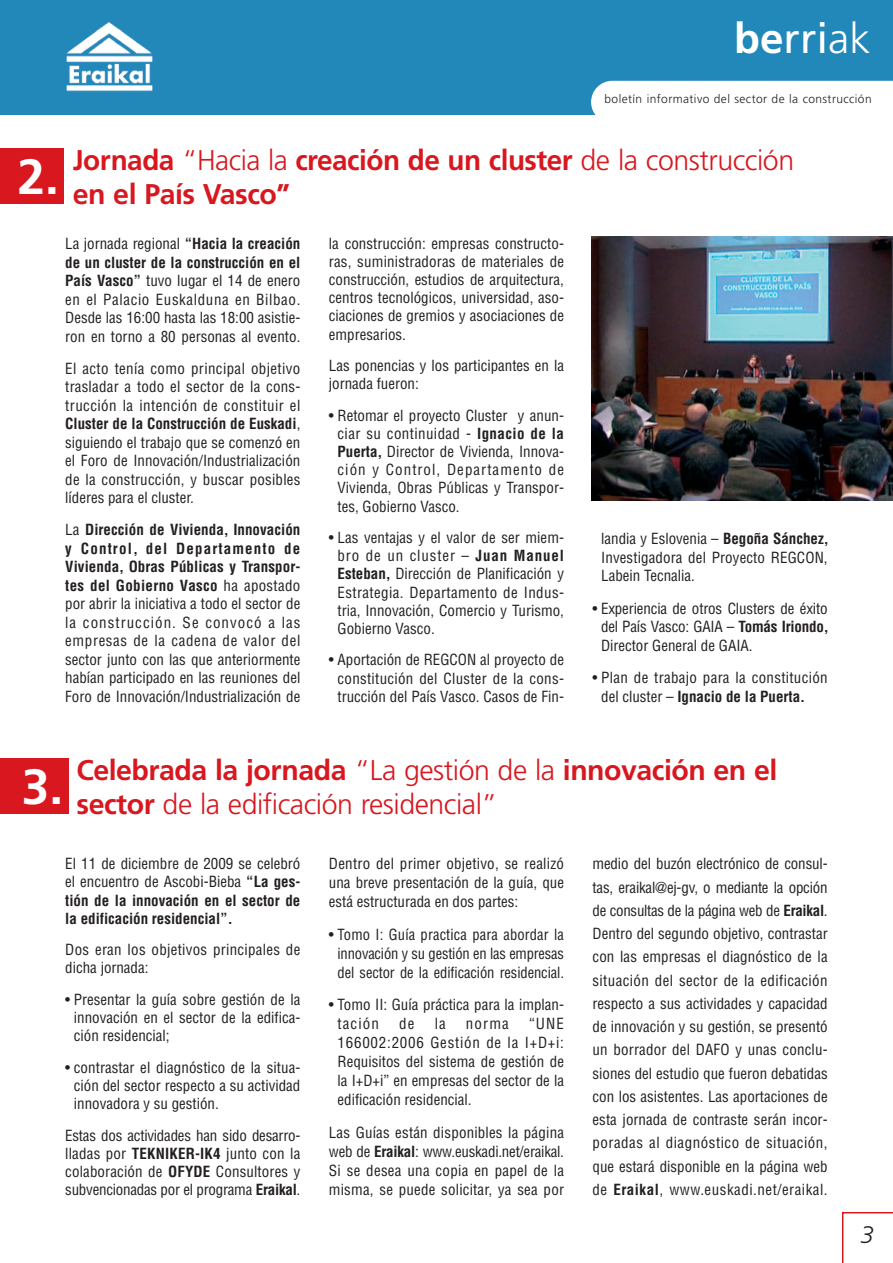
<style>
.page{position:relative;width:893px;height:1263px;background:#fff}
.page>*{position:absolute;margin:0;border:0;box-sizing:border-box;transform-origin:0 0}
.t1{font:700 49.5px "Frutiger";color:#fff}
.t2{font:42.3px "Frutiger";color:#fff}
.t3{font:300 28.5px/34.2px "Frutiger";letter-spacing:-.015em;color:#d8171f}
.t4{font:700 28.5px/34.2px "Frutiger";letter-spacing:-.015em;color:#d8171f}
.t5{font:italic 300 24px "Frutiger";color:#231f20}
.t6{font:condensed 15px/18.5px "Helvetica";color:#231f20;text-align:justify}
.t7{font:700 condensed 15px/18px "Helvetica";color:#231f20;text-align:justify}
.t8{font:condensed 15px/18.6px "Helvetica";letter-spacing:.02em;color:#231f20}
.t9{font:300 12px "Frutiger";letter-spacing:.035em;color:#231f20}
.s1{font-weight:700}
.s2{font-weight:300}
.s3{font-weight:400}
</style>
<div class="page">
<div style="left:0;top:0;width:893px;height:115px;background:#2188b9"></div>
<svg style="left:842px;top:1212px;width:51px;height:51px"></svg>
<img style="left:66px;top:22px;width:87px;height:69px">
<div style="left:591px;top:81px;width:302px;height:34px;background:#fff"></div>
<div style="left:0;top:149px;width:64px;height:55px;background:#d8171f"></div>
<div style="left:0;top:758px;width:68px;height:56px;background:#d8171f"></div>
<img style="left:591px;top:236px;width:302px;height:265px">
<h2 class="t2" style="left:734px;top:21px;width:138px"><span class="s1">be</span>rri<span class="s2">ak</span></h2>
<p class="t9" style="left:604px;top:94px;width:269px">boletín informativo del sector de la construcción</p>
<h3 class="t4" style="left:18px;top:145px;width:778px;text-indent:55px">Jornada <span class="s2">“Hacia la</span> creación de un cluster <span class="s2">de la construcción<br></span><sup>2</sup> en el País Vasco”</h3>
<h1 class="t1" style="left:45px;top:157px;width:15px">.</h1>
<p class="t6" style="left:65px;top:235px;width:237px">La jornada regional <span class="s1">“Hacia la creación de un cluster de la construcción en el País Vasco”</span> tuvo lugar el 14 de enero en el Palacio Euskalduna en Bilbao.<br>Desde las 16:00 hasta las 18:00 asistie&shy;ron en torno a 80 personas al evento.</p>
<p class="t6" style="left:65px;top:359px;width:237px">El acto tenía como principal objetivo trasladar a todo el sector de la cons&shy;trucción la intención de constituir el <span class="s1">Cluster de la Construcción de Euskadi</span>, siguiendo el trabajo que se comenzó en el Foro de Innovación/Industrialización de la construcción, y buscar posibles líderes para el cluster.</p>
<p class="t6" style="left:65px;top:521px;width:237px">La <span class="s1">Dirección de Vivienda, Innovación y Control, del Departamento de Vivienda, Obras Públicas y Transpor&shy;tes del Gobierno Vasco</span> ha apostado por abrir la iniciativa a todo el sector de la construcción. Se convocó a las empresas de la cadena de valor del sector junto con las que anteriormente habían participado en las reuniones del Foro de Innovación/Industrialización de</p>
<p class="t6" style="left:329px;top:235px;width:237px">la construcción: empresas constructo&shy;ras, suministradoras de materiales de construcción, estudios de arquitectura, centros tecnológicos, universidad, aso&shy;ciaciones de gremios y asociaciones de empresarios.</p>
<p class="t6" style="left:329px;top:357px;width:237px">Las ponencias y los participantes en la jornada fueron:</p>
<p class="t6" style="left:338px;top:407px;width:228px;text-indent:-9px">• Retomar el proyecto Cluster y anun&shy;ciar su continuidad - <span class="s1">Ignacio de la Puerta,</span> Director de Vivienda, Innova&shy;ción y Control, Departamento de Vivienda, Obras Públicas y Transpor&shy;tes, Gobierno Vasco.</p>
<p class="t6" style="left:338px;top:529px;width:228px;text-indent:-9px">• Las ventajas y el valor de ser miem&shy;bro de un cluster – <span class="s1">Juan Manuel Esteban,</span> Dirección de Planificación y Estrategia. Departamento de Indus&shy;tria, Innovación, Comercio y Turismo, Gobierno Vasco.</p>
<p class="t6" style="left:329px;top:651px;width:237px;text-align:center">• Aportación de REGCON al proyecto de constitución del Cluster de la cons&shy;trucción del País Vasco. Casos de Fin-</p>
<p class="t6" style="left:601px;top:530px;width:229px">landia y Eslovenia – <span class="s1">Begoña Sánchez, </span>Investigadora del Proyecto REGCON, Labein Tecnalia.</p>
<p class="t6" style="left:601px;top:599px;width:229px;text-indent:-8px">• Experiencia de otros Clusters de éxito del País Vasco: GAIA – <span class="s1">Tomás Iriondo, </span>Director General de GAIA.</p>
<p class="t8" style="left:601px;top:668px;width:228px;text-indent:-9px">• Plan de trabajo para la constitución del cluster – <span class="s1">Ignacio de la Puerta.</span></p>
<h3 class="t3" style="left:22px;top:755px;width:757px;text-indent:55px"><span class="s1">Celebrada la jornada</span> “La gestión de la <span class="s1">innovación en el<br></span><sup>3</sup> <span class="s1">sector</span> de la edificación residencial”</h3>
<h1 class="t1" style="left:49px;top:767px;width:15px">.</h1>
<p class="t7" style="left:65px;top:855px;width:237px"><span class="s3">El 11 de diciembre de 2009 se celebró el encuentro de Ascobi-Bieba</span> “La ges&shy;tión de la innovación en el sector de la edificación residencial”.</p>
<p class="t8" style="left:65px;top:941px;width:237px;line-height:18px">Dos eran los objetivos principales de dicha jornada:</p>
<p class="t6" style="left:74px;top:991px;width:228px;line-height:18px;text-indent:-9px">• Presentar la guía sobre gestión de la innovación en el sector de la edifica&shy;ción residencial;</p>
<p class="t6" style="left:74px;top:1059px;width:228px;line-height:18px;text-indent:-9px">• contrastar el diagnóstico de la situa&shy;ción del sector respecto a su actividad innovadora y su gestión.</p>
<p class="t6" style="left:65px;top:1126px;width:237px;line-height:18px">Estas dos actividades han sido desarro&shy;lladas por <span class="s1">TEKNIKER-IK4</span> junto con la colaboración de <span class="s1">OFYDE</span> Consultores y subvencionadas por el programa <span class="s1">Eraikal</span>.</p>
<p class="t6" style="left:329px;top:855px;width:237px;line-height:19px">Dentro del primer objetivo, se realizó una breve presentación de la guía, que está estructurada en dos partes:</p>
<p class="t6" style="left:329px;top:925px;width:237px;line-height:19px;text-align:center">• Tomo I: Guía practica para abordar la innovación y su gestión en las empresas del sector de la edificación residencial.</p>
<p class="t6" style="left:338px;top:996px;width:228px;line-height:19px;text-indent:-9px">• Tomo II: Guía práctica para la implan&shy;tación</p>
<p class="t6" style="left:338px;top:1015px;width:228px;line-height:19px;text-indent:191px">“UNE 166002:2006 Gestión de la I+D+i:<br>Requisitos del sistema de gestión de la I+D+i” en empresas del sector de la edificación residencial.</p>
<p class="t6" style="left:329px;top:1123px;width:237px;line-height:19px">Las Guías están disponibles la página web de <span class="s1">Eraikal</span>: www.euskadi.net/eraikal.<br>Si se desea una copia en papel de la misma, se puede solicitar, ya sea por</p>
<p class="t6" style="left:399px;top:1015px;width:17px">de</p>
<p class="t6" style="left:435px;top:1015px;width:13px">la</p>
<p class="t6" style="left:466px;top:1015px;width:44px">norma</p>
<p class="t6" style="left:593px;top:852px;width:237px;line-height:23.2px">medio del buzón electrónico de consul&shy;tas, eraikal@ej-gv, o mediante la opción de consultas de la página web de <span class="s1">Eraikal</span>.<br>Dentro del segundo objetivo, contrastar con las empresas el diagnóstico de la situación del sector de la edificación respecto a sus actividades y capacidad de innovación y su gestión, se presentó un borrador del DAFO y unas conclu&shy;siones del estudio que fueron debatidas con los asistentes. Las aportaciones de esta jornada de contraste serán incor&shy;poradas al diagnóstico de situación, que estará disponible en la página web de <span class="s1">Eraikal</span>, www.euskadi.net/eraikal.</p>
<h3 class="t5" style="left:861px;top:1225px;width:15px">3</h3>
</div>
